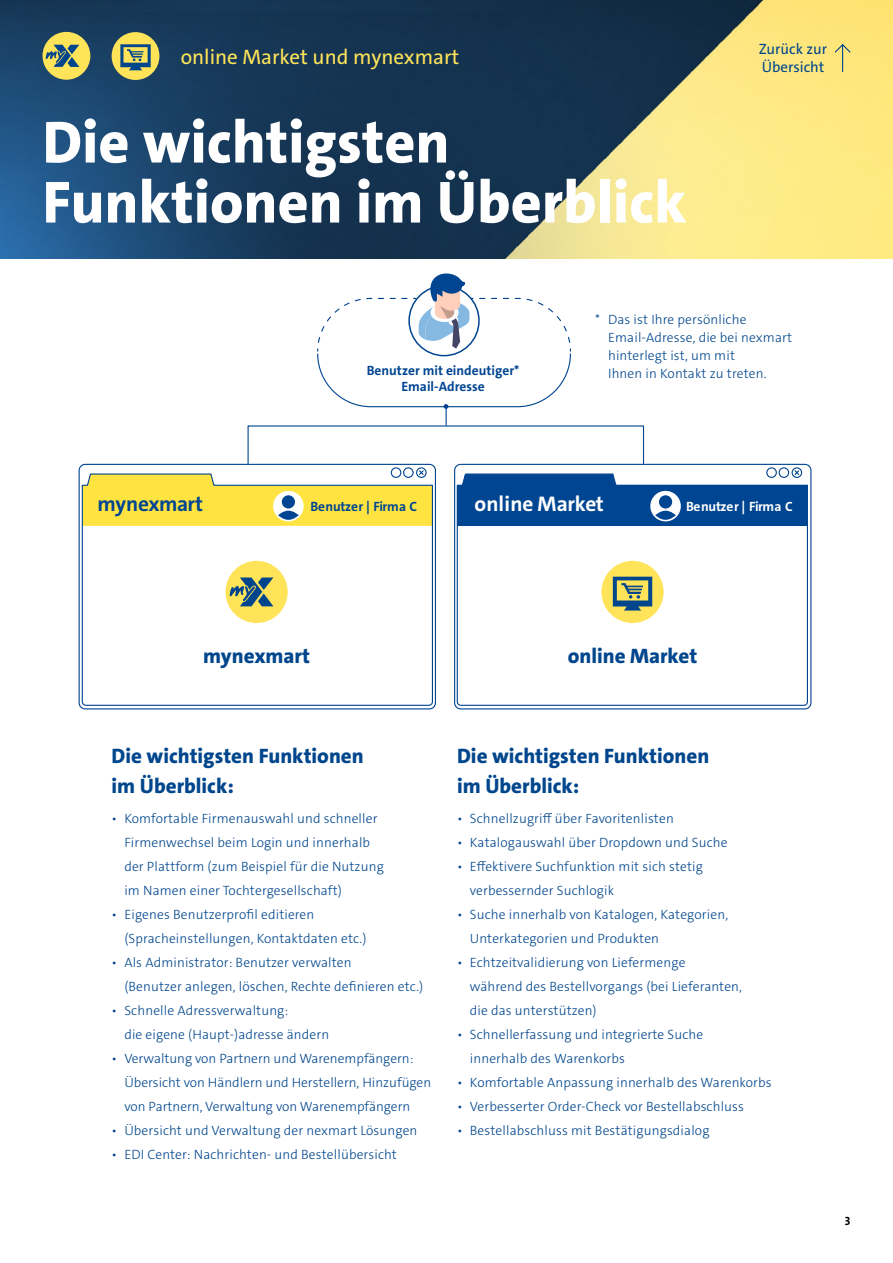
<style>
.page{position:relative;width:893px;height:1263px;background:#fff}
.page>*{position:absolute;margin:0;border:0;box-sizing:border-box;transform-origin:0 0}
.t1{font:800 60px/60px "The Sans C4 s";color:#fff}
.t2{font:700 21.3px "The Sans C4 s";letter-spacing:-.005em;color:#fff}
.t3{font:700 21.3px "The Sans C4 s";letter-spacing:-.02em;color:#004591}
.t4{font:800 21px/30px "The Sans C4 s";color:#00468d}
.t5{font:21px "The Sans C4 s";color:#ffe45a}
.t6{font:15px/18px "The Sans C4 s";color:#00468d}
.Copy{font:300 13.5px/24px "The Sans C4 s";letter-spacing:.01em;color:#00468d}
.t7{font:700 13.5px/16.2px "The Sans C4 s";color:#004591;text-align:center}
.t8{font:700 13.5px "The Sans C4 s";letter-spacing:-.015em;color:#fff}
.t9{font:700 12px "The Sans C4 s";color:#000}
</style>
<div class="page">
<img style="left:0;top:0;width:893px;height:259px">
<div style="left:112px;top:32px;width:47px;height:48px;background:#ffe45a;border-radius:50%"></div>
<svg style="left:120px;top:44px;width:31px;height:26px"></svg>
<div style="left:43px;top:32px;width:47px;height:48px;background:#ffe359;border-radius:50%"></div>
<svg style="left:46px;top:45px;width:33px;height:22px"></svg>
<div style="left:454px;top:464px;width:357px;height:245px;border:1px solid #004591;border-radius:6px"></div>
<div style="left:79px;top:464px;width:357px;height:245px;border:1px solid #004591;border-radius:6px"></div>
<div style="left:792px;top:467px;width:10px;height:11px;border:1px solid #004591;border-radius:50%"></div>
<div style="left:779px;top:467px;width:10px;height:11px;border:1px solid #004591;border-radius:50%"></div>
<div style="left:766px;top:467px;width:11px;height:11px;border:1px solid #004591;border-radius:50%"></div>
<svg style="left:793px;top:469px;width:7px;height:4px"></svg>
<svg style="left:456px;top:473px;width:352px;height:233px"></svg>
<div style="left:457px;top:485px;width:350px;height:41px;background:#004591"></div>
<svg style="left:81px;top:484px;width:353px;height:222px"></svg>
<div style="left:650px;top:491px;width:31px;height:30px;background:#fff;border-radius:50%"></div>
<div style="left:659px;top:495px;width:13px;height:13px;background:#004591;border-radius:50%"></div>
<svg style="left:655px;top:511px;width:21px;height:9px"></svg>
<div style="left:416px;top:467px;width:11px;height:11px;border:1px solid #004591;border-radius:50%"></div>
<div style="left:403px;top:467px;width:11px;height:11px;border:1px solid #004591;border-radius:50%"></div>
<div style="left:391px;top:467px;width:10px;height:11px;border:1px solid #004591;border-radius:50%"></div>
<svg style="left:82px;top:469px;width:350px;height:57px"></svg>
<div style="left:273px;top:491px;width:31px;height:30px;background:#fff;border-radius:50%"></div>
<div style="left:282px;top:495px;width:13px;height:13px;background:#004591;border-radius:50%"></div>
<svg style="left:278px;top:511px;width:21px;height:9px"></svg>
<svg style="left:317px;top:273px;width:254px;height:152px"></svg>
<svg style="left:833px;top:43px;width:19px;height:29px"></svg>
<p class="t5" style="left:181px;top:43px;width:280px">online Market und mynexmart</p>
<p class="t1" style="left:43px;top:113px;width:646px">Die wichtigsten<br>Funktionen im Überblick</p>
<p class="t6" style="left:759px;top:40px;width:70px">Zurück zur<br>Übersicht</p>
<p class="t7" style="left:367px;top:362px;width:154px">Benutzer mit eindeutiger*<br>Email-Adresse</p>
<p class="Copy" style="left:608px;top:310px;width:186px;line-height:18px;text-indent:-13px">* Das ist Ihre persönliche<br>Email-Adresse, die bei nexmart hinterlegt ist, um mit<br>Ihnen in Kontakt zu treten.</p>
<p class="t3" style="left:98px;top:490px;width:107px">mynexmart</p>
<p class="t7" style="left:311px;top:498px;width:108px">Benutzer | Firma C</p>
<p class="t2" style="left:474px;top:490px;width:131px">online Market</p>
<p class="t8" style="left:686px;top:498px;width:108px">Benutzer | Firma C</p>
<p class="t4" style="left:203px;top:641px;width:108px">mynexmart</p>
<p class="t4" style="left:568px;top:641px;width:131px">online Market</p>
<p class="t4" style="left:112px;top:741px;width:254px">Die wichtigsten Funktionen im Überblick:</p>
<p class="Copy" style="left:124px;top:806px;width:261px;text-indent:-13px">• Komfortable Firmenauswahl und schneller Firmenwechsel beim Login und innerhalb der Plattform (zum Beispiel für die Nutzung im Namen einer Tochtergesellschaft)</p>
<p class="Copy" style="left:124px;top:902px;width:244px;text-indent:-13px">• Eigenes Benutzerprofil editieren (Spracheinstellungen, Kontaktdaten etc.)</p>
<p class="Copy" style="left:124px;top:950px;width:300px;text-indent:-13px">• Als Administrator: Benutzer verwalten<br>(Benutzer anlegen, löschen, Rechte definieren etc.)</p>
<p class="Copy" style="left:124px;top:998px;width:206px;text-indent:-13px">• Schnelle Adressverwaltung:<br>die eigene (Haupt-)adresse ändern</p>
<p class="Copy" style="left:124px;top:1046px;width:308px;text-indent:-13px">• Verwaltung von Partnern und Warenempfängern:<br>Übersicht von Händlern und Herstellern, Hinzufügen von Partnern, Verwaltung von Warenempfängern</p>
<p class="Copy" style="left:112px;top:1118px;width:307px">• Übersicht und Verwaltung der nexmart Lösungen</p>
<p class="Copy" style="left:112px;top:1142px;width:287px">• EDI Center: Nachrichten- und Bestellübersicht</p>
<p class="t4" style="left:457px;top:741px;width:254px">Die wichtigsten Funktionen im Überblick:</p>
<p class="Copy" style="left:457px;top:806px;width:218px">• Schnellzugriff über Favoritenlisten</p>
<p class="Copy" style="left:457px;top:830px;width:272px">• Katalogauswahl über Dropdown und Suche</p>
<p class="Copy" style="left:470px;top:854px;width:235px;text-indent:-13px">• Effektivere Suchfunktion mit sich stetig verbessernder Suchlogik</p>
<p class="Copy" style="left:470px;top:902px;width:260px;text-indent:-13px">• Suche innerhalb von Katalogen, Kategorien,<br>Unterkategorien und Produkten</p>
<p class="Copy" style="left:470px;top:950px;width:274px;text-indent:-13px">• Echtzeitvalidierung von Liefermenge<br>während des Bestellvorgangs (bei Lieferanten, die das unterstützen)</p>
<p class="Copy" style="left:470px;top:1022px;width:235px;text-indent:-13px">• Schnellerfassung und integrierte Suche innerhalb des Warenkorbs</p>
<p class="Copy" style="left:457px;top:1070px;width:316px">• Komfortable Anpassung innerhalb des Warenkorbs</p>
<p class="Copy" style="left:457px;top:1094px;width:288px">• Verbesserter Order-Check vor Bestellabschluss</p>
<p class="Copy" style="left:457px;top:1118px;width:254px">• Bestellabschluss mit Bestätigungsdialog</p>
<p class="t9" style="left:845px;top:1213px;width:7px">3</p>
</div>
